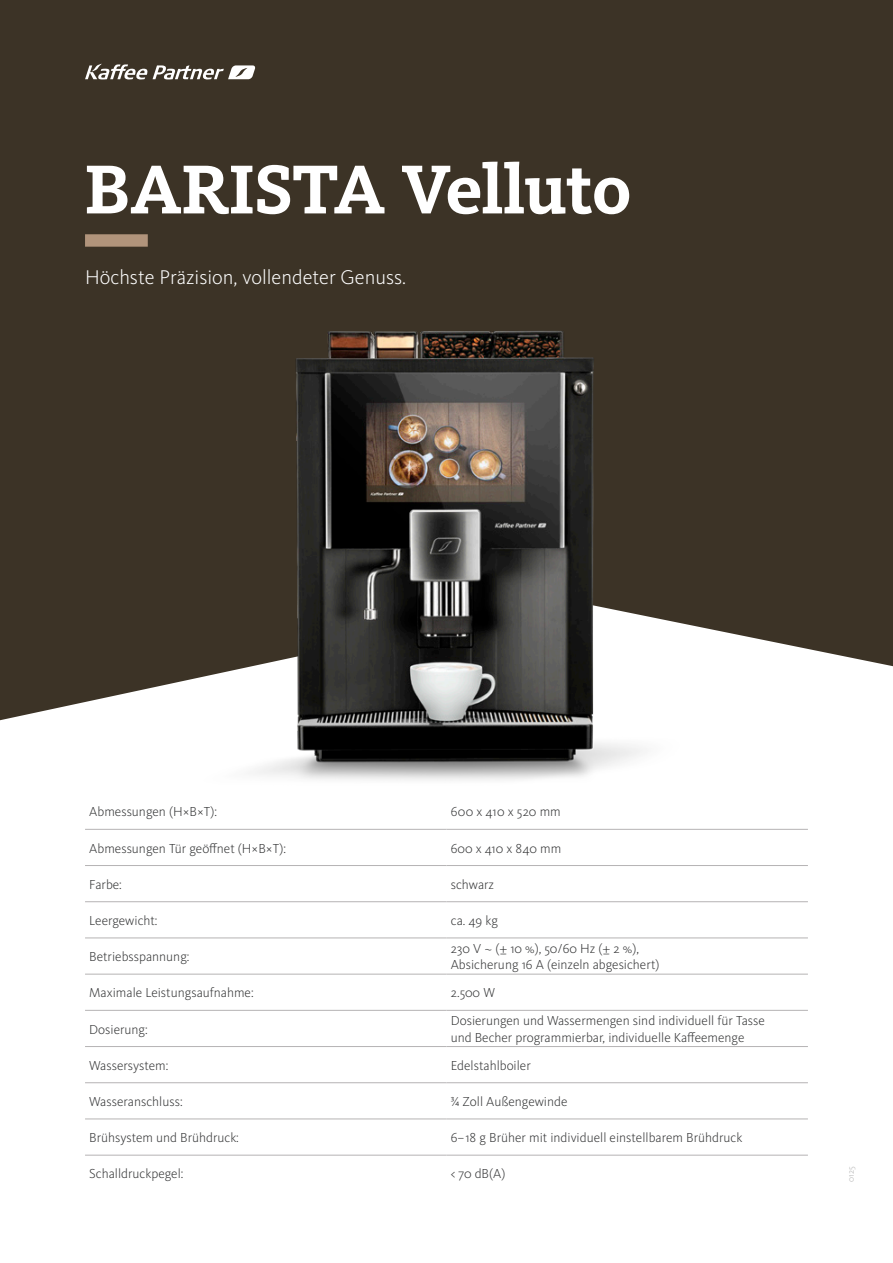
<style>
.page{position:relative;width:893px;height:1263px;background:#3c3326}
.page>*{position:absolute;margin:0;border:0;box-sizing:border-box;transform-origin:0 0}
.t1{font:700 71.55px "Kievit Slab Offc";letter-spacing:-.015em;color:#fff}
.t2{font:300 20.55px "Kievit OT";color:#fff}
.t3{font:300 13.5px/16.2px "Kievit OT";color:#333435}
.t4{font:300 13.5px "Kievit OT";letter-spacing:.02em;color:#333435}
.t5{font:300 9px "Kievit OT";color:#b2b2b2}
</style>
<div class="page">
<div style="left:0;top:642px;width:893px;height:621px;background:#fff"></div>
<hr style="left:85px;top:829px;width:361px;height:1px;background:#b5b3b4">
<hr style="left:446px;top:829px;width:362px;height:1px;background:#b5b3b4">
<hr style="left:85px;top:865px;width:361px;height:1px;background:#b5b3b4">
<hr style="left:446px;top:865px;width:362px;height:1px;background:#b5b3b4">
<hr style="left:85px;top:901px;width:361px;height:1px;background:#b5b3b4">
<hr style="left:446px;top:901px;width:362px;height:1px;background:#b5b3b4">
<hr style="left:85px;top:938px;width:361px;height:1px;background:#b5b3b4">
<hr style="left:446px;top:938px;width:362px;height:1px;background:#b5b3b4">
<hr style="left:85px;top:974px;width:361px;height:1px;background:#b5b3b4">
<hr style="left:446px;top:974px;width:362px;height:1px;background:#b5b3b4">
<hr style="left:85px;top:1010px;width:361px;height:1px;background:#b5b3b4">
<hr style="left:446px;top:1010px;width:362px;height:1px;background:#b5b3b4">
<hr style="left:85px;top:1046px;width:361px;height:1px;background:#b5b3b4">
<hr style="left:446px;top:1046px;width:362px;height:1px;background:#b5b3b4">
<hr style="left:85px;top:1082px;width:361px;height:1px;background:#b5b3b4">
<hr style="left:446px;top:1082px;width:362px;height:1px;background:#b5b3b4">
<hr style="left:85px;top:1119px;width:361px;height:1px;background:#b5b3b4">
<hr style="left:446px;top:1119px;width:362px;height:1px;background:#b5b3b4">
<hr style="left:85px;top:1155px;width:361px;height:1px;background:#b5b3b4">
<hr style="left:446px;top:1155px;width:362px;height:1px;background:#b5b3b4">
<div style="left:85px;top:234px;width:63px;height:13px;background:#b1947b"></div>
<svg style="left:85px;top:64px;width:171px;height:15px"></svg>
<img style="left:118px;top:234px;width:657px;height:593px">
<h1 class="t1" style="left:85px;top:147px;width:548px">BARISTA Velluto</h1>
<h2 class="t2" style="left:85px;top:266px;width:323px">Höchste Präzision, vollendeter Genuss.</h2>
<p class="t3" style="left:89px;top:804px;width:129px">Abmessungen (H×B×T):</p>
<p class="t4" style="left:451px;top:804px;width:111px">600 x 410 x 520 mm</p>
<p class="t3" style="left:89px;top:840px;width:198px">Abmessungen Tür geöffnet (H×B×T):</p>
<p class="t3" style="left:451px;top:840px;width:112px">600 x 410 x 840 mm</p>
<p class="t3" style="left:89px;top:876px;width:34px">Farbe:</p>
<p class="t3" style="left:451px;top:876px;width:45px">schwarz</p>
<p class="t3" style="left:89px;top:912px;width:70px">Leergewicht:</p>
<p class="t3" style="left:451px;top:912px;width:49px">ca. 49 kg</p>
<p class="t3" style="left:89px;top:949px;width:102px">Betriebsspannung:</p>
<p class="t3" style="left:451px;top:941px;width:210px">230 V ~ (± 10 %), 50/60 Hz (± 2 %),<br>Absicherung 16 A (einzeln abgesichert)</p>
<p class="t3" style="left:89px;top:985px;width:166px">Maximale Leistungsaufnahme:</p>
<p class="t3" style="left:451px;top:985px;width:46px">2.500 W</p>
<p class="t3" style="left:89px;top:1021px;width:60px">Dosierung:</p>
<p class="t3" style="left:451px;top:1013px;width:316px">Dosierungen und Wassermengen sind individuell für Tasse und Becher programmierbar, individuelle Kaffeemenge</p>
<p class="t3" style="left:89px;top:1057px;width:81px">Wassersystem:</p>
<p class="t3" style="left:451px;top:1057px;width:82px">Edelstahlboiler</p>
<p class="t3" style="left:89px;top:1093px;width:95px">Wasseranschluss:</p>
<p class="t3" style="left:451px;top:1093px;width:118px">¾ Zoll Außengewinde</p>
<p class="t3" style="left:89px;top:1130px;width:151px">Brühsystem und Brühdruck:</p>
<p class="t3" style="left:451px;top:1130px;width:293px">6–18 g Brüher mit individuell einstellbarem Brühdruck</p>
<p class="t3" style="left:89px;top:1166px;width:96px">Schalldruckpegel:</p>
<p class="t3" style="left:451px;top:1166px;width:56px">&lt; 70 dB(A)</p>
<p class="t5" style="left:846px;top:1182px;width:17px;rotate:-90deg">0125</p>
</div>
